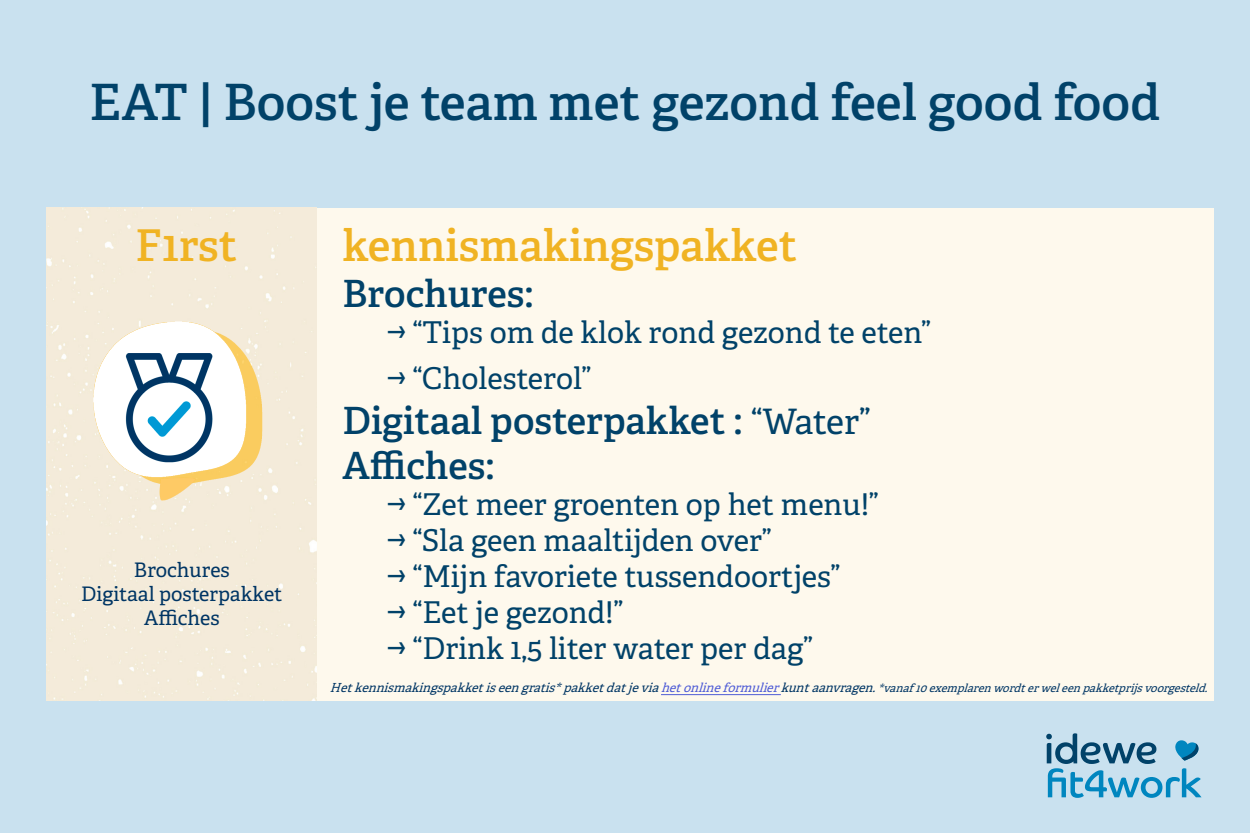
<style>
.page{position:relative;width:1250px;height:833px;background:#fff}
.page>*{position:absolute;margin:0;border:0;box-sizing:border-box;transform-origin:0 0}
.t1{font:600 50px "Adelle";color:#014269}
.t2{font:600 43.75px "Adelle";color:#f0b323}
.t3{font:600 37.5px "Adelle";color:#014269}
.t4{font:30px "Adelle";color:#014269}
.t5{font:20px "Adelle";color:#003564}
.t6{font:italic 12.5px "Adelle";color:#003564}
.s1{font-weight:400;font-size:35px}
.s2{color:#4f5cd6}
.s3{font-size:11.25px}
</style>
<div class="page">
<div style="left:0;top:0;width:1250px;height:832px;background:#c9e1ef"></div>
<div style="left:47px;top:208px;width:1167px;height:492px;background:#fef9ed"></div>
<div style="left:47px;top:208px;width:270px;height:492px;background:#f4ebda"></div>
<svg style="left:1046px;top:733px;width:156px;height:64px;background:#88bad4"></svg>
<img style="left:48px;top:297px;width:267px;height:243px">
<hr style="left:661px;top:694px;width:120px;height:1px;background:#4f5cd6">
<p class="t1" style="left:90px;top:71px;width:1072px">EAT | Boost je team met gezond feel good food</p>
<p class="t2" style="left:136px;top:218px;width:103px">F1rst</p>
<p class="t5" style="left:134px;top:557px;width:97px">Brochures</p>
<p class="t5" style="left:81px;top:581px;width:203px">Digitaal posterpakket</p>
<p class="t5" style="left:144px;top:605px;width:77px">Affiches</p>
<p class="t2" style="left:342px;top:218px;width:456px">kennismakingspakket</p>
<p class="t3" style="left:342px;top:271px;width:193px">Brochures:</p>
<p class="t4" style="left:388px;top:314px;width:545px">➡ “Tips om de klok rond gezond te eten”</p>
<p class="t4" style="left:388px;top:359px;width:205px">➡ “Cholesterol”</p>
<p class="t3" style="left:342px;top:397px;width:530px">Digitaal posterpakket : <span class="s1">“Water”</span></p>
<p class="t3" style="left:342px;top:442px;width:154px">Affiches:</p>
<p class="t4" style="left:388px;top:485px;width:493px">➡ “Zet meer groenten op het menu!”</p>
<p class="t4" style="left:388px;top:521px;width:386px">➡ “Sla geen maaltijden over”</p>
<p class="t4" style="left:388px;top:557px;width:454px">➡ “Mijn favoriete tussendoortjes”</p>
<p class="t4" style="left:388px;top:593px;width:237px">➡ “Eet je gezond!”</p>
<p class="t4" style="left:388px;top:629px;width:427px">➡ “Drink 1,5 liter water per dag”</p>
<p class="t6" style="left:330px;top:680px;width:883px">Hetkennismakingspakketiseengratis*pakketdatjevia<span class="s2">hetonlineformulier</span>kuntaanvragen.<span class="s3">*vanaf10exemplarenwordterweleenpakketprijsvoorgesteld.</span></p>
</div>
